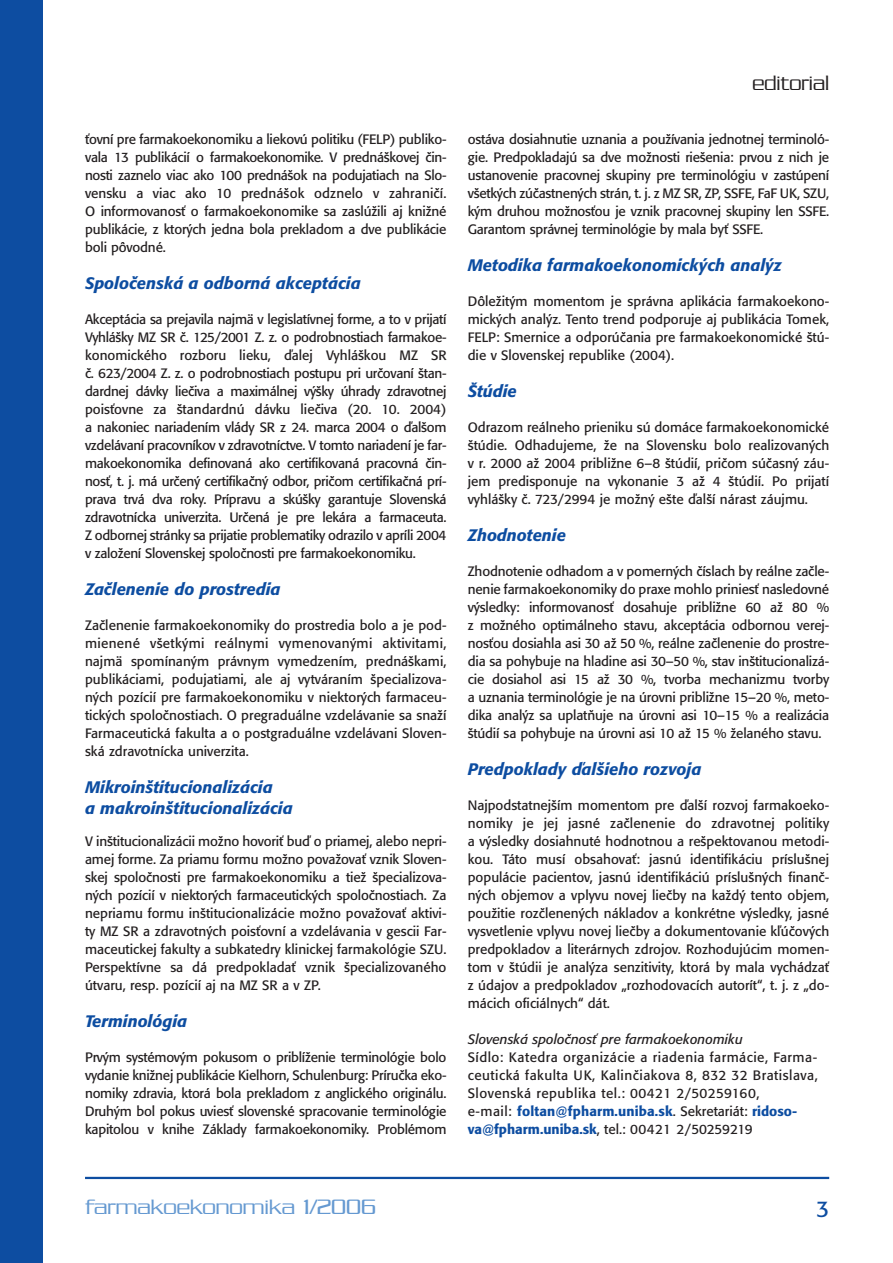
<style>
.page{position:relative;width:893px;height:1263px;background:#fff}
.page>*{position:absolute;margin:0;border:0;box-sizing:border-box;transform-origin:0 0}
.t1{font:300 22.5px "Serpentine CE";color:#6599d1}
.t2{font:300 22.5px "Serpentine CE";color:#231f20;scale:.9 1}
.t3{font:22.5px "Formata CE";color:#0d4da1}
.t4{font:italic 500 16.5px/20.7px "Formata CE";color:#0d4da1}
.t5{font:13.5px/18px "Formata CE";color:#231f20;text-align:justify}
.t6{font:13.5px/18px "Formata CE";letter-spacing:.035em;color:#231f20}
.t7{font:italic 13.5px "Formata CE";color:#231f20}
.s1{font-weight:500;color:#0d4da1}
</style>
<div class="page">
<div style="left:0;top:0;width:43px;height:1263px;background:#0d4da1"></div>
<hr style="left:85px;top:1177px;width:744px;height:2px;background:#0d4da1">
<p class="t5" style="left:85px;top:131px;width:363px">ťovní pre farmakoekonomiku a liekovú politiku (FELP) publiko&shy;vala 13 publikácií o farmakoekonomike. V prednáškovej čin&shy;nosti zaznelo viac ako 100 prednášok na podujatiach na Slo&shy;vensku a viac ako 10 prednášok odznelo v zahraničí.<br>O informovanosť o farmakoekonomike sa zaslúžili aj knižné publikácie, z ktorých jedna bola prekladom a dve publikácie boli pôvodné.</p>
<p class="t4" style="left:85px;top:275px;width:277px">Spoločenská a odborná akceptácia</p>
<p class="t5" style="left:85px;top:311px;width:363px">Akceptácia sa prejavila najmä v legislatívnej forme, a to v prijatí Vyhlášky MZ SR č. 125/2001 Z. z. o podrobnostiach farmakoe&shy;konomického rozboru lieku, ďalej Vyhláškou MZ SR č. 623/2004 Z. z. o podrobnostiach postupu pri určovaní štan&shy;dardnej dávky liečiva a maximálnej výšky úhrady zdravotnej poisťovne za štandardnú dávku liečiva (20. 10. 2004) a nakoniec nariadením vlády SR z 24. marca 2004 o ďalšom vzdelávaní pracovníkov v zdravotníctve. V tomto nariadení je far&shy;makoekonomika definovaná ako certifikovaná pracovná čin&shy;nosť, t. j. má určený certifikačný odbor, pričom certifikačná prí&shy;prava trvá dva roky. Prípravu a skúšky garantuje Slovenská zdravotnícka univerzita. Určená je pre lekára a farmaceuta.<br>Z odbornej stránky sa prijatie problematiky odrazilo v apríli 2004 v založení Slovenskej spoločnosti pre farmakoekonomiku.</p>
<p class="t4" style="left:85px;top:581px;width:197px">Začlenenie do prostredia</p>
<p class="t5" style="left:85px;top:617px;width:363px">Začlenenie farmakoekonomiky do prostredia bolo a je pod&shy;mienené všetkými reálnymi vymenovanými aktivitami, najmä spomínaným právnym vymedzením, prednáškami, publikáciami, podujatiami, ale aj vytváraním špecializova&shy;ných pozícií pre farmakoekonomiku v niektorých farmaceu&shy;tických spoločnostiach. O pregraduálne vzdelávanie sa snaží Farmaceutická fakulta a o postgraduálne vzdelávani Sloven&shy;ská zdravotnícka univerzita.</p>
<p class="t4" style="left:85px;top:779px;width:209px">Mikroinštitucionalizácia<br>a makroinštitucionalizácia</p>
<p class="t5" style="left:85px;top:833px;width:363px">V inštitucionalizácii možno hovoriť buď o priamej, alebo nepri&shy;amej forme. Za priamu formu možno považovať vznik Sloven&shy;skej spoločnosti pre farmakoekonomiku a tiež špecializova&shy;ných pozícií v niektorých farmaceutických spoločnostiach. Za nepriamu formu inštitucionalizácie možno považovať aktivi&shy;ty MZ SR a zdravotných poisťovní a vzdelávania v gescii Far&shy;maceutickej fakulty a subkatedry klinickej farmakológie SZU.<br>Perspektívne sa dá predpokladať vznik špecializovaného útvaru, resp. pozícií aj na MZ SR a v ZP.</p>
<p class="t4" style="left:85px;top:1013px;width:104px">Terminológia</p>
<p class="t5" style="left:85px;top:1049px;width:363px">Prvým systémovým pokusom o priblíženie terminológie bolo vydanie knižnej publikácie Kielhorn, Schulenburg: Príručka eko&shy;nomiky zdravia, ktorá bola prekladom z anglického originálu.<br>Druhým bol pokus uviesť slovenské spracovanie terminológie kapitolou v knihe Základy farmakoekonomiky. Problémom</p>
<h1 class="t2" style="left:752px;top:72px;width:87px">editorial</h1>
<p class="t5" style="left:468px;top:131px;width:363px">ostáva dosiahnutie uznania a používania jednotnej terminoló&shy;gie. Predpokladajú sa dve možnosti riešenia: prvou z nich je ustanovenie pracovnej skupiny pre terminológiu v zastúpení všetkých zúčastnených strán, t. j. z MZ SR, ZP, SSFE, FaF UK, SZU, kým druhou možnosťou je vznik pracovnej skupiny len SSFE.<br>Garantom správnej terminológie by mala byť SSFE.</p>
<p class="t4" style="left:468px;top:257px;width:315px">Metodika farmakoekonomických analýz</p>
<p class="t5" style="left:468px;top:293px;width:363px">Dôležitým momentom je správna aplikácia farmakoekono&shy;mických analýz. Tento trend podporuje aj publikácia Tomek, FELP: Smernice a odporúčania pre farmakoekonomické štú&shy;die v Slovenskej republike (2004).</p>
<p class="t4" style="left:468px;top:383px;width:51px">Štúdie</p>
<p class="t5" style="left:468px;top:419px;width:363px">Odrazom reálneho prieniku sú domáce farmakoekonomické štúdie. Odhadujeme, že na Slovensku bolo realizovaných v r. 2000 až 2004 približne 6–8 štúdií, pričom súčasný záu&shy;jem predisponuje na vykonanie 3 až 4 štúdií. Po prijatí vyhlášky č. 723/2994 je možný ešte ďalší nárast záujmu.</p>
<p class="t4" style="left:468px;top:527px;width:100px">Zhodnotenie</p>
<p class="t5" style="left:468px;top:563px;width:363px">Zhodnotenie odhadom a v pomerných číslach by reálne začle&shy;nenie farmakoekonomiky do praxe mohlo priniesť nasledovné výsledky: informovanosť dosahuje približne 60 až 80 % z možného optimálneho stavu, akceptácia odbornou verej&shy;nosťou dosiahla asi 30 až 50 %, reálne začlenenie do prostre&shy;dia sa pohybuje na hladine asi 30–50 %, stav inštitucionalizá&shy;cie dosiahol asi 15 až 30 %, tvorba mechanizmu tvorby a uznania terminológie je na úrovni približne 15–20 %, meto&shy;dika analýz sa uplatňuje na úrovni asi 10–15 % a realizácia štúdií sa pohybuje na úrovni asi 10 až 15 % želaného stavu.</p>
<p class="t4" style="left:468px;top:761px;width:235px">Predpoklady ďalšieho rozvoja</p>
<p class="t5" style="left:468px;top:797px;width:363px">Najpodstatnejším momentom pre ďalší rozvoj farmakoeko&shy;nomiky je jej jasné začlenenie do zdravotnej politiky a výsledky dosiahnuté hodnotnou a rešpektovanou metodi&shy;kou. Táto musí obsahovať: jasnú identifikáciu príslušnej populácie pacientov, jasnú identifikáciú príslušných finanč&shy;ných objemov a vplyvu novej liečby na každý tento objem, použitie rozčlenených nákladov a konkrétne výsledky, jasné vysvetlenie vplyvu novej liečby a dokumentovanie kľúčových predpokladov a literárnych zdrojov. Rozhodujúcim momen&shy;tom v štúdii je analýza senzitivity, ktorá by mala vychádzať z údajov a predpokladov „rozhodovacích autorít“, t. j. z „do&shy;mácich oficiálnych“ dát.</p>
<p class="t7" style="left:468px;top:1033px;width:277px">Slovenská spoločnosť pre farmakoekonomiku</p>
<p class="t6" style="left:468px;top:1049px;width:351px">Sídlo: Katedra organizácie a riadenia farmácie, Farma&shy;ceutická fakulta UK, Kalinčiakova 8, 832 32 Bratislava, Slovenská republika tel.: 00421 2/50259160,<br>e-mail: <span class="s1">foltan@fpharm.uniba.sk</span>. Sekretariát: <span class="s1">ridoso&shy;va@fpharm.uniba.sk</span>, tel.: 00421 2/50259219</p>
<h1 class="t1" style="left:85px;top:1195px;width:293px">farmakoekonomika 1/2006</h1>
<h1 class="t3" style="left:816px;top:1200px;width:15px">3</h1>
</div>
